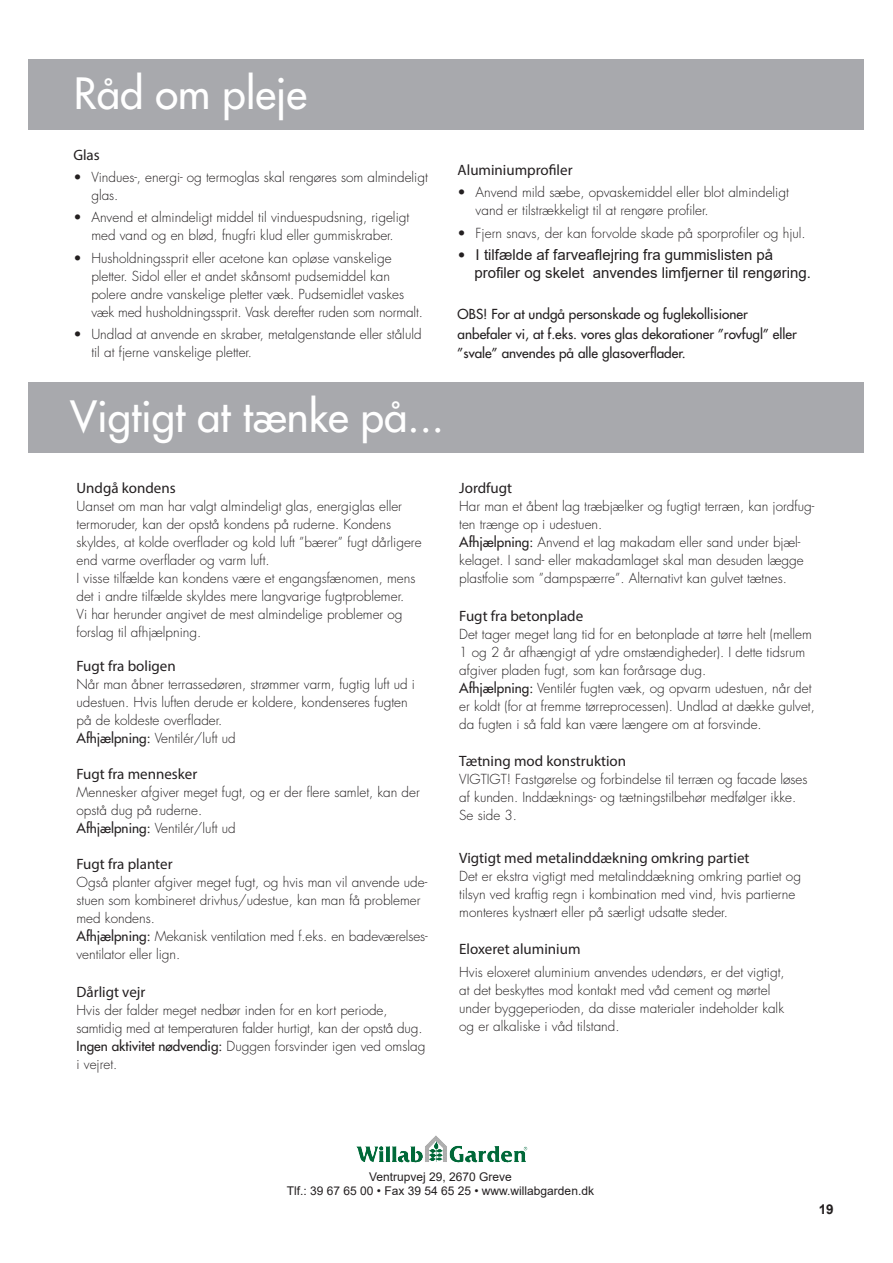
<style>
.page{position:relative;width:893px;height:1263px;background:#fff}
.page>*{position:absolute;margin:0;border:0;box-sizing:border-box;transform-origin:0 0}
.t1{font:500 42px "Futura Std";color:#fff}
.t2{font:15px "Myriad Pro";color:#231f20}
.t3{font:15px/18px "Arial";color:#231f20}
.t4{font:300 13.5px/18px "Futura Std";color:#231f20}
.t5{font:500 13.5px "Futura Std";color:#231f20}
.t6{font:700 13.5px "Arial";color:#231f20}
.t7{font:12px "Arial";color:#231f20}
.s1{font-weight:500}
.s2{font-family:"Futura Std";font-weight:300;font-size:13.5px}
</style>
<div class="page">
<img style="left:425px;top:1135px;width:31px;height:27px">
<div style="left:28px;top:59px;width:835px;height:71px;background:#a8a9ad"></div>
<div style="left:28px;top:382px;width:835px;height:71px;background:#a8a9ad"></div>
<p class="t1" style="left:74px;top:67px;width:235px">Råd om pleje</p>
<p class="t2" style="left:73px;top:146px;width:28px">Glas</p>
<p class="t4" style="left:91px;top:169px;width:338px;text-indent:-18px">• Vindues-, energi- og termoglas skal rengøres som almindeligt glas.</p>
<p class="t4" style="left:73px;top:209px;width:337px;text-align:center">• Anvend et almindeligt middel til vinduespudsning, rigeligt med vand og en blød, fnugfri klud eller gummiskraber.</p>
<p class="t4" style="left:91px;top:249px;width:333px;text-indent:-18px">• Husholdningssprit eller acetone kan opløse vanskelige pletter. Sidol eller et andet skånsomt pudsemiddel kan polere andre vanskelige pletter væk. Pudsemidlet vaskes væk med husholdningssprit. Vask derefter ruden som normalt.</p>
<p class="t4" style="left:91px;top:325px;width:332px;text-indent:-18px">• Undlad at anvende en skraber, metalgenstande eller ståluld til at fjerne vanskelige pletter.</p>
<p class="t1" style="left:70px;top:390px;width:375px">Vigtigt at tænke på...</p>
<p class="t2" style="left:77px;top:478px;width:101px">Undgå kondens</p>
<p class="t4" style="left:77px;top:497px;width:347px">Uanset om man har valgt almindeligt glas, energiglas eller termoruder, kan der opstå kondens på ruderne. Kondens skyldes, at kolde overflader og kold luft ”bærer” fugt dårligere end varme overflader og varm luft.</p>
<p class="t4" style="left:77px;top:569px;width:340px">I visse tilfælde kan kondens være et engangsfænomen, mens det i andre tilfælde skyldes mere langvarige fugtproblemer.<br>Vi har herunder angivet de mest almindelige problemer og forslag til afhjælpning.</p>
<p class="t2" style="left:77px;top:657px;width:101px">Fugt fra boligen</p>
<p class="t4" style="left:77px;top:675px;width:340px">Når man åbner terrassedøren, strømmer varm, fugtig luft ud i udestuen. Hvis luften derude er koldere, kondenseres fugten på de koldeste overflader.</p>
<p class="t4" style="left:77px;top:729px;width:161px"><span class="s1">Afhjælpning:</span> Ventilér/luft ud</p>
<p class="t2" style="left:77px;top:765px;width:122px">Fugt fra mennesker</p>
<p class="t4" style="left:77px;top:783px;width:345px">Mennesker afgiver meget fugt, og er der flere samlet, kan der opstå dug på ruderne.</p>
<p class="t4" style="left:77px;top:819px;width:161px"><span class="s1">Afhjælpning:</span> Ventilér/luft ud</p>
<p class="t2" style="left:77px;top:855px;width:98px">Fugt fra planter</p>
<p class="t4" style="left:77px;top:873px;width:353px">Også planter afgiver meget fugt, og hvis man vil anvende ude&shy;stuen som kombineret drivhus/udestue, kan man få problemer med kondens.<br><span class="s1">Afhjælpning:</span> Mekanisk ventilation med f.eks. en badeværelses&shy;ventilator eller lign.</p>
<p class="t2" style="left:77px;top:983px;width:70px">Dårligt vejr</p>
<p class="t4" style="left:77px;top:1002px;width:348px">Hvis der falder meget nedbør inden for en kort periode, samtidig med at temperaturen falder hurtigt, kan der opstå dug.</p>
<p class="t4" style="left:77px;top:1038px;width:350px"><span class="s1">Ingen aktivitet nødvendig:</span> Duggen forsvinder igen ved omslag i vejret.</p>
<p class="t2" style="left:458px;top:161px;width:116px">Aluminiumprofiler</p>
<p class="t4" style="left:476px;top:184px;width:315px;text-indent:-18px">• Anvend mild sæbe, opvaskemiddel eller blot almindeligt vand er tilstrækkeligt til at rengøre profiler.</p>
<p class="t4" style="left:458px;top:224px;width:350px">• Fjern snavs, der kan forvolde skade på sporprofiler og hjul.</p>
<p class="t3" style="left:474px;top:246px;width:338px;text-indent:-17px"><span class="s2">•</span> I tilfælde af farveaflejring fra gummislisten på profiler og skelet anvendes limfjerner til rengøring.</p>
<p class="t5" style="left:458px;top:306px;width:292px">OBS! For at undgå personskade og fuglekollisioner</p>
<p class="t5" style="left:458px;top:325px;width:341px">anbefaler vi, at f.eks. vores glas dekorationer ”rovfugl” eller</p>
<p class="t5" style="left:458px;top:344px;width:230px">”svale” anvendes på alle glasoverflader.</p>
<p class="t2" style="left:459px;top:478px;width:54px">Jordfugt</p>
<p class="t4" style="left:459px;top:497px;width:357px">Har man et åbent lag træbjælker og fugtigt terræn, kan jordfug&shy;ten trænge op i udestuen.</p>
<p class="t4" style="left:459px;top:533px;width:346px"><span class="s1">Afhjælpning:</span> Anvend et lag makadam eller sand under bjæl&shy;kelaget. I sand- eller makadamlaget skal man desuden lægge plastfolie som ”dampspærre”. Alternativt kan gulvet tætnes.</p>
<p class="t2" style="left:459px;top:606px;width:125px">Fugt fra betonplade</p>
<p class="t4" style="left:459px;top:625px;width:354px">Det tager meget lang tid for en betonplade at tørre helt (mellem<br>1 og 2 år afhængigt af ydre omstændigheder). I dette tidsrum afgiver pladen fugt, som kan forårsage dug.</p>
<p class="t4" style="left:459px;top:679px;width:357px"><span class="s1">Afhjælpning:</span> Ventilér fugten væk, og opvarm udestuen, når det er koldt (for at fremme tørreprocessen). Undlad at dække gulvet, da fugten i så fald kan være længere om at forsvinde.</p>
<p class="t2" style="left:459px;top:752px;width:168px">Tætning mod konstruktion</p>
<p class="t4" style="left:459px;top:770px;width:350px">VIGTIGT! Fastgørelse og forbindelse til terræn og facade løses af kunden. Inddæknings- og tætningstilbehør medfølger ikke.<br>Se side 3.</p>
<p class="t2" style="left:459px;top:849px;width:292px">Vigtigt med metalinddækning omkring partiet</p>
<p class="t4" style="left:459px;top:867px;width:343px">Det er ekstra vigtigt med metalinddækning omkring partiet og tilsyn ved kraftig regn i kombination med vind, hvis partierne monteres kystnært eller på særligt udsatte steder.</p>
<p class="t2" style="left:459px;top:940px;width:123px">Eloxeret aluminium</p>
<p class="t4" style="left:459px;top:963px;width:327px">Hvis eloxeret aluminium anvendes udendørs, er det vigtigt, at det beskyttes mod kontakt med våd cement og mørtel under byggeperioden, da disse materialer indeholder kalk og er alkaliske i våd tilstand.</p>
<p class="t7" style="left:369px;top:1168px;width:144px">Ventrupvej 29, 2670 Greve</p>
<p class="t7" style="left:287px;top:1183px;width:309px">Tlf.: 39 67 65 00 • Fax 39 54 65 25 • www.willabgarden.dk</p>
<p class="t6" style="left:819px;top:1199px;width:17px">19</p>
</div>
